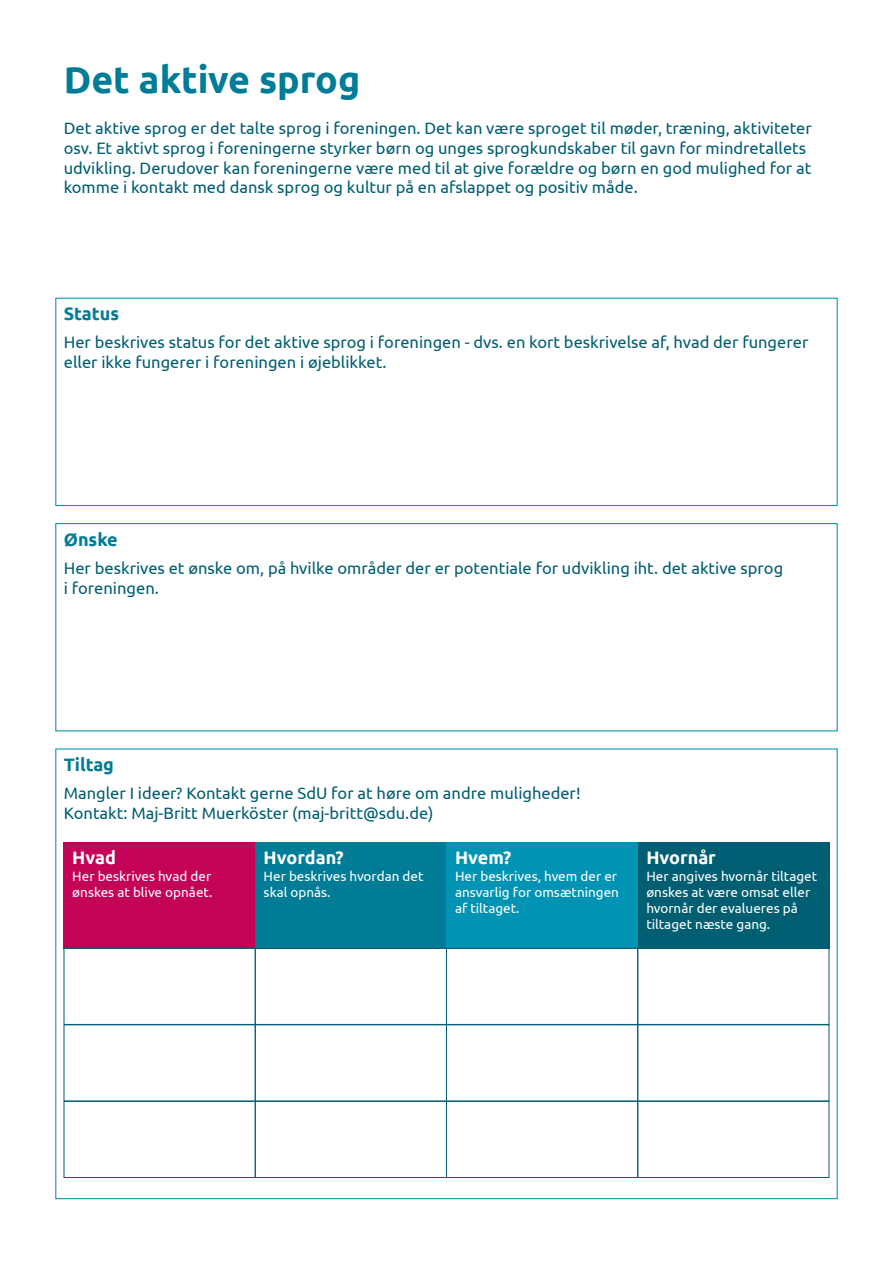
<style>
.page{position:relative;width:893px;height:1263px;background:#fff}
.page>*{position:absolute;margin:0;border:0;box-sizing:border-box;transform-origin:0 0}
.t1{font:700 37.5px "Ubuntu";color:#007c97}
.t2{font:700 18px "Ubuntu";color:#fff}
.t3{font:700 18px "Ubuntu";color:#007c97}
.t4{font:16.5px/19.8px "Ubuntu";color:#005e73}
.t5{font:13.5px/16.2px "Ubuntu";color:#fff}
</style>
<div class="page">
<div style="left:55px;top:298px;width:783px;height:208px;border:1px solid #0093b4"></div>
<div style="left:55px;top:523px;width:783px;height:208px;border:1px solid #0093b4"></div>
<div style="left:64px;top:842px;width:191px;height:106px;background:#c40257"></div>
<div style="left:255px;top:842px;width:191px;height:106px;background:#007c97"></div>
<div style="left:446px;top:842px;width:192px;height:106px;background:#0093b4"></div>
<div style="left:638px;top:842px;width:191px;height:106px;background:#005e73"></div>
<div style="left:64px;top:948px;width:191px;height:77px;border:1px solid #005e73"></div>
<div style="left:255px;top:948px;width:192px;height:77px;border:1px solid #005e73"></div>
<div style="left:446px;top:948px;width:192px;height:77px;border:1px solid #005e73"></div>
<div style="left:637px;top:948px;width:192px;height:77px;border:1px solid #005e73"></div>
<div style="left:64px;top:1101px;width:191px;height:77px;border:1px solid #005e73"></div>
<div style="left:255px;top:1101px;width:192px;height:77px;border:1px solid #005e73"></div>
<div style="left:446px;top:1101px;width:192px;height:77px;border:1px solid #005e73"></div>
<div style="left:637px;top:1101px;width:192px;height:77px;border:1px solid #005e73"></div>
<h1 class="t1" style="left:64px;top:57px;width:298px">Det aktive sprog</h1>
<p class="t4" style="left:64px;top:118px;width:750px">Det aktive sprog er det talte sprog i foreningen. Det kan være sproget til møder, træning, aktiviteter osv. Et aktivt sprog i foreningerne styrker børn og unges sprogkundskaber til gavn for mindretallets udvikling. Derudover kan foreningerne være med til at give forældre og børn en god mulighed for at komme i kontakt med dansk sprog og kultur på en afslappet og positiv måde.</p>
<p class="t3" style="left:64px;top:303px;width:57px">Status</p>
<p class="t4" style="left:64px;top:332px;width:746px">Her beskrives status for det aktive sprog i foreningen - dvs. en kort beskrivelse af, hvad der fungerer eller ikke fungerer i foreningen i øjeblikket.</p>
<p class="t3" style="left:64px;top:528px;width:55px">Ønske</p>
<p class="t4" style="left:64px;top:557px;width:721px">Her beskrives et ønske om, på hvilke områder der er potentiale for udvikling iht. det aktive sprog i foreningen.</p>
<p class="t3" style="left:64px;top:754px;width:52px">Tiltag</p>
<p class="t4" style="left:64px;top:783px;width:518px">Mangler I ideer? Kontakt gerne SdU for at høre om andre muligheder!<br>Kontakt: Maj-Britt Muerköster (maj-britt@sdu.de)</p>
<p class="t2" style="left:72px;top:847px;width:45px">Hvad</p>
<p class="t5" style="left:72px;top:867px;width:142px">Her beskrives hvad der ønskes at blive opnået.</p>
<p class="t2" style="left:264px;top:847px;width:82px">Hvordan?</p>
<p class="t5" style="left:264px;top:867px;width:161px">Her beskrives hvordan det skal opnås.</p>
<p class="t2" style="left:455px;top:847px;width:58px">Hvem?</p>
<p class="t5" style="left:455px;top:867px;width:166px">Her beskrives, hvem der er ansvarlig for omsætningen af tiltaget.</p>
<p class="t2" style="left:646px;top:847px;width:71px">Hvornår</p>
<p class="t5" style="left:646px;top:867px;width:172px">Her angives hvornår tiltaget ønskes at være omsat eller hvornår der evalueres på tiltaget næste gang.</p>
</div>
